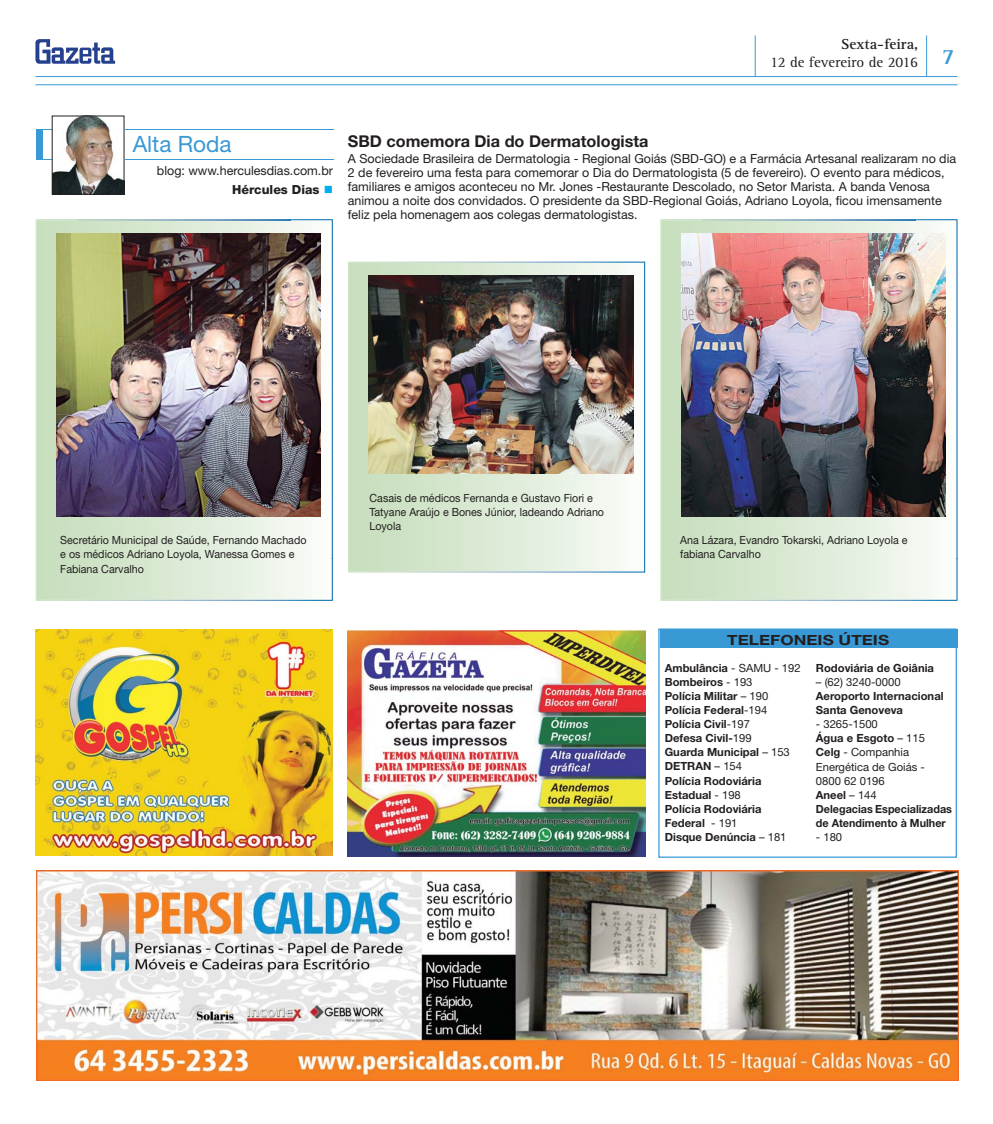
<style>
.page{position:relative;width:993px;height:1124px;background:#fff}
.page>*{position:absolute;margin:0;border:0;box-sizing:border-box;transform-origin:0 0}
.t1{font:22.5px "Helvetica Neue";color:#3999d5}
.t2{font:700 16.25px "Helvetica Neue";color:#231f20}
.t3{font:15px/18px "Rotis Serif";color:#231f20}
.t4{font:700 14px "Helvetica Neue";color:#231f20;scale:1.22 1}
.t5{font:12.5px/14.1px "Helvetica Neue";color:#231f20}
.t6{font:800 12.5px "Helvetica Neue";color:#231f20}
.t7{font:700 11.25px/14.1px "Helvetica Neue";color:#231f20}
.t8{font:11.25px/14.1px "Helvetica Neue";color:#231f20;scale:.95 1}
.t9{font:11.25px "Helvetica Neue";color:#231f20}
.s1{font-weight:700}
.s2{font-weight:400}
</style>
<div class="page">
<div style="left:660px;top:629px;width:297px;height:18px;background:#3999d5"></div>
<hr style="left:35px;top:84px;width:922px;height:1px;background:#3999d5">
<hr style="left:35px;top:76px;width:922px;height:1px;background:#3999d5">
<hr style="left:925px;top:35px;width:1px;height:41px;background:#3999d5">
<hr style="left:754px;top:35px;width:1px;height:42px;background:#3999d5">
<svg style="left:35px;top:39px;width:80px;height:25px"></svg>
<img style="left:348px;top:630px;width:297px;height:226px">
<img style="left:36px;top:870px;width:921px;height:210px">
<img style="left:35px;top:629px;width:298px;height:226px">
<div style="left:658px;top:628px;width:298px;height:229px;border:1px solid #3999d5"></div>
<hr style="left:37px;top:130px;width:297px;height:1px;background:#3999d5">
<hr style="left:37px;top:159px;width:297px;height:1px;background:#3999d5">
<img style="left:54px;top:118px;width:68px;height:75px">
<div style="left:52px;top:116px;width:72px;height:79px;border:1px solid #231f20"></div>
<svg style="left:35px;top:219px;width:255px;height:381px;background:#dae7d5"></svg>
<img style="left:36px;top:558px;width:297px;height:42px">
<div style="left:36px;top:219px;width:43px;height:340px;background:#c9e0bf"></div>
<img style="left:290px;top:219px;width:43px;height:340px">
<img style="left:78px;top:219px;width:213px;height:1px">
<img style="left:348px;top:261px;width:297px;height:311px">
<svg style="left:703px;top:220px;width:211px;height:338px;background:#d8e6d4"></svg>
<img style="left:660px;top:558px;width:297px;height:42px">
<div style="left:660px;top:219px;width:43px;height:340px;background:#c9e0c0"></div>
<img style="left:914px;top:219px;width:43px;height:340px">
<img style="left:702px;top:219px;width:213px;height:1px">
<div style="left:36px;top:129px;width:6px;height:31px;background:#3999d5"></div>
<img style="left:56px;top:233px;width:265px;height:283px">
<img style="left:369px;top:276px;width:264px;height:197px">
<img style="left:681px;top:233px;width:264px;height:283px">
<p class="t3" style="left:769px;top:37px;width:186px;text-indent:71px"><span class="s1">Sexta-feira,<br></span>12 de fevereiro de 2016 <sup>7</sup></p>
<h1 class="t1" style="left:133px;top:136px;width:100px">Alta Roda</h1>
<p class="t5" style="left:157px;top:165px;width:177px">blog: www.herculesdias.com.br</p>
<p class="t6" style="left:232px;top:184px;width:89px">Hércules Dias</p>
<h2 class="t2" style="left:348px;top:135px;width:302px">SBD comemora Dia do Dermatologista</h2>
<p class="t5" style="left:348px;top:152px;width:609px">A Sociedade Brasileira de Dermatologia - Regional Goiás (SBD-GO) e a Farmácia Artesanal realizaram no dia 2 de fevereiro uma festa para comemorar o Dia do Dermatologista (5 de fevereiro). O evento para médicos, familiares e amigos aconteceu no Mr. Jones -Restaurante Descolado, no Setor Marista. A banda Venosa animou a noite dos convidados. O presidente da SBD-Regional Goiás, Adriano Loyola, ficou imensamente feliz pela homenagem aos colegas dermatologistas.</p>
<p class="t8" style="left:60px;top:534px;width:260px">Secretário Municipal de Saúde, Fernando Machado e os médicos Adriano Loyola, Wanessa Gomes e<br>Fabiana Carvalho</p>
<p class="t8" style="left:369px;top:492px;width:248px">Casais de médicos Fernanda e Gustavo Fiori e<br>Tatyane Araújo e Bones Júnior, ladeando Adriano<br>Loyola</p>
<p class="t8" style="left:680px;top:534px;width:241px">Ana Lázara, Evandro Tokarski, Adriano Loyola e fabiana Carvalho</p>
<p class="t4" style="left:727px;top:634px;width:134px">TELEFONEIS ÚTEIS</p>
<p class="t7" style="left:664px;top:661px;width:137px">Ambulância <span class="s2">- SAMU - 192<br></span>Bombeiros <span class="s2">- 193<br></span>Polícia Militar <span class="s2">– 190<br></span>Polícia Federal<span class="s2">-194<br></span>Polícia Civil<span class="s2">-197<br></span>Defesa Civil-<span class="s2">199<br></span>Guarda Municipal <span class="s2">– 153<br></span>DETRAN <span class="s2">– 154<br></span>Polícia Rodoviária<br>Estadual <span class="s2">- 198<br></span>Polícia Rodoviária<br>Federal <span class="s2">- 191<br></span>Disque Denúncia <span class="s2">– 181</span></p>
<p class="t7" style="left:815px;top:661px;width:120px">Rodoviária de Goiânia</p>
<p class="t9" style="left:815px;top:677px;width:86px">– (62) 3240-0000</p>
<p class="t7" style="left:815px;top:689px;width:129px">Aeroporto Internacional<br>Santa Genoveva</p>
<p class="t7" style="left:815px;top:718px;width:138px"><span class="s2">- 3265-1500<br></span>Água e Esgoto <span class="s2">– 115<br></span>Celg <span class="s2">- Companhia<br>Energética de Goiás -<br>0800 62 0196<br></span>Aneel <span class="s2">– 144<br></span>Delegacias Especializadas de Atendimento à Mulher</p>
<p class="t9" style="left:815px;top:833px;width:28px">- 180</p>
</div>
